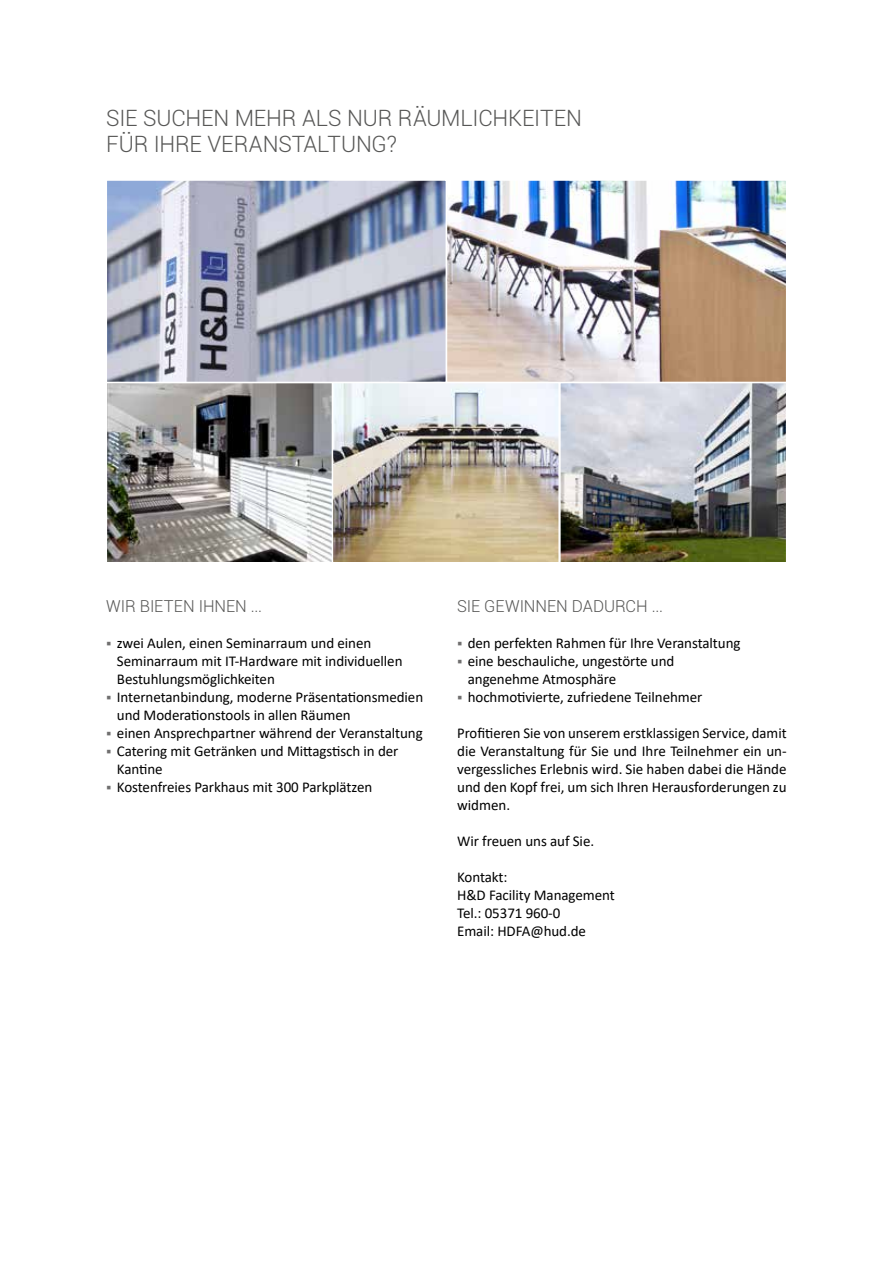
<style>
.page{position:relative;width:893px;height:1263px;background:#fff}
.page>*{position:absolute;margin:0;border:0;box-sizing:border-box;transform-origin:0 0}
.t1{font:300 22.5px/25.5px "Roboto";letter-spacing:-.01em;color:#575756}
.t2{font:300 16.5px "Roboto";letter-spacing:-.005em;color:#575756}
.t3{font:15px/18px "Calibri";letter-spacing:-.005em;color:#000}
</style>
<div class="page">
<img style="left:109px;top:182px;width:675px;height:378px">
<div style="left:106px;top:382px;width:228px;height:181px;border:2px solid #fff"></div>
<div style="left:559px;top:382px;width:228px;height:181px;border:2px solid #fff"></div>
<div style="left:332px;top:382px;width:228px;height:181px;border:2px solid #fff"></div>
<div style="left:106px;top:179px;width:341px;height:204px;border:2px solid #fff"></div>
<div style="left:446px;top:179px;width:341px;height:204px;border:2px solid #fff"></div>
<h1 class="t1" style="left:106px;top:105px;width:477px">SIE SUCHEN MEHR ALS NUR RÄUMLICHKEITEN<br>FÜR IHRE VERANSTALTUNG?</h1>
<p class="t2" style="left:106px;top:595px;width:157px">WIR BIETEN IHNEN ...</p>
<p class="t3" style="left:117px;top:634px;width:308px">zwei Aulen, einen Seminarraum und einen Seminarraum mit IT-Hardware mit individuellen Bestuhlungsmöglichkeiten<br>Internetanbindung, moderne Präsentationsmedien und Moderationstools in allen Räumen<br>einen Ansprechpartner während der Veranstaltung Catering mit Getränken und Mittagstisch in der Kantine<br>Kostenfreies Parkhaus mit 300 Parkplätzen</p>
<p class="t2" style="left:457px;top:595px;width:207px">SIE GEWINNEN DADURCH ...</p>
<p class="t3" style="left:468px;top:634px;width:274px">den perfekten Rahmen für Ihre Veranstaltung eine beschauliche, ungestörte und angenehme Atmosphäre<br>hochmotivierte, zufriedene Teilnehmer</p>
<p class="t3" style="left:457px;top:724px;width:331px;text-align:justify">Profitieren Sie von unserem erstklassigen Service, damit die Veranstaltung für Sie und Ihre Teilnehmer ein un&shy;vergessliches Erlebnis wird. Sie haben dabei die Hände und den Kopf frei, um sich Ihren Herausforderungen zu widmen.</p>
<p class="t3" style="left:457px;top:832px;width:139px">Wir freuen uns auf Sie.</p>
<p class="t3" style="left:457px;top:868px;width:159px">Kontakt:<br>H&amp;D Facility Management<br>Tel.: 05371 960-0<br>Email: HDFA@hud.de</p>
</div>
